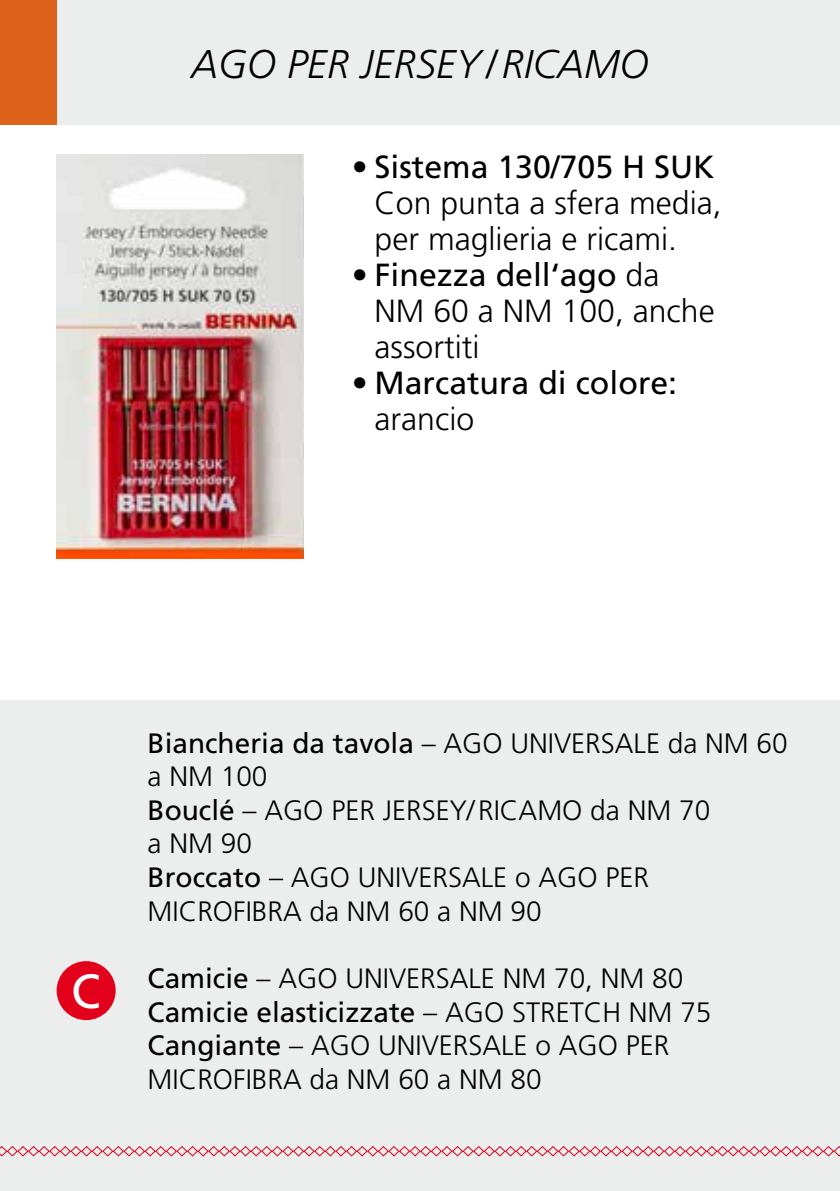
<style>
.page{position:relative;width:840px;height:1191px;background:#fff}
.page>*{position:absolute;margin:0;border:0;box-sizing:border-box;transform-origin:0 0}
.t1{font:48px "Frutiger";color:#fff}
.t2{font:italic 300 40px "Frutiger";color:#000}
.t3{font:300 32px/36px "Frutiger";color:#000}
.t4{font:32px "Frutiger";color:#000}
.t5{font:300 28px/33.6px "Frutiger";color:#000}
.s1{font-weight:400}
</style>
<div class="page">
<div style="left:0;top:700px;width:839px;height:491px;background:#eceded"></div>
<div style="left:0;top:0;width:839px;height:124px;background:#eceded"></div>
<img style="left:57px;top:154px;width:246px;height:404px">
<div style="left:0;top:0;width:57px;height:124px;background:#dc6319"></div>
<svg style="left:0;top:1146px;width:839px;height:11px"></svg>
<div style="left:57px;top:961px;width:59px;height:59px;background:#e2001a;border-radius:50%"></div>
<h2 class="t2" style="left:191px;top:41px;width:458px">AGO PER JERSEY/RICAMO</h2>
<p class="t3" style="left:374px;top:150px;width:348px;text-indent:-23px">• <span class="s1">Sistema 130/705 H SUK<br></span>Con punta a sfera media, per maglieria e ricami.</p>
<p class="t3" style="left:374px;top:258px;width:341px;text-indent:-23px"><span class="s1">• Finezza dell‘ago</span> da<br>NM 60 a NM 100, anche assortiti</p>
<p class="t4" style="left:351px;top:364px;width:326px">• Marcatura di colore:</p>
<p class="t3" style="left:374px;top:402px;width:101px">arancio</p>
<h1 class="t1" style="left:71px;top:963px;width:31px">C</h1>
<p class="t5" style="left:147px;top:726px;width:641px"><span class="s1">Biancheria da tavola</span> – AGO UNIVERSALE da NM 60 a NM 100<br><span class="s1">Bouclé</span> – AGO PER JERSEY/RICAMO da NM 70<br>a NM 90<br><span class="s1">Broccato</span> – AGO UNIVERSALE o AGO PER<br>MICROFIBRA da NM 60 a NM 90</p>
<p class="t5" style="left:147px;top:961px;width:565px"><span class="s1">Camicie</span> – AGO UNIVERSALE NM 70, NM 80<br><span class="s1">Camicie elasticizzate</span> – AGO STRETCH NM 75<br><span class="s1">Cangiante</span> – AGO UNIVERSALE o AGO PER MICROFIBRA da NM 60 a NM 80</p>
</div>
